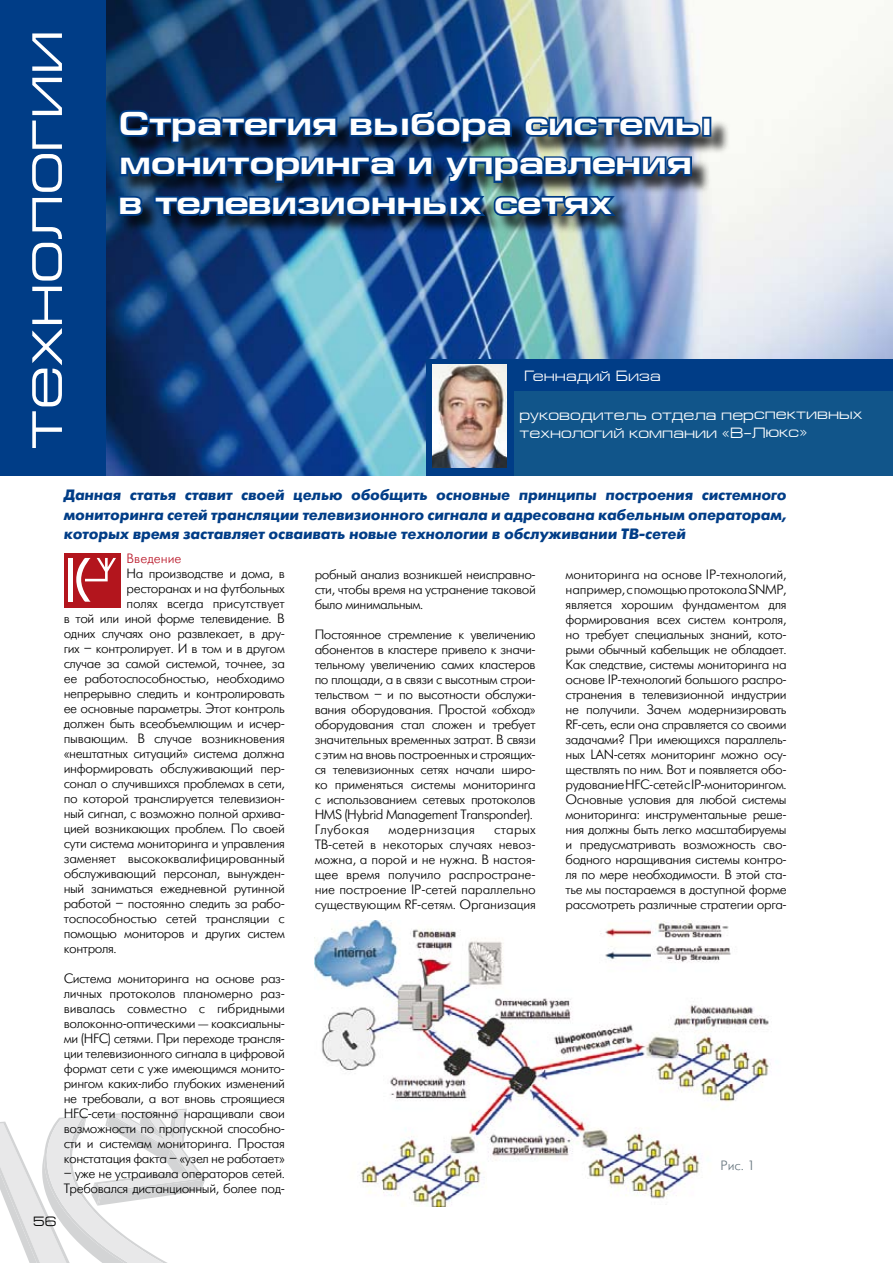
<style>
.page{position:relative;width:893px;height:1263px;background:#fff}
.page>*{position:absolute;margin:0;border:0;box-sizing:border-box;transform-origin:0 0}
.t1{font:60px "Europe Ext";color:#fff}
.t2{font:700 33px/39.6px "Europe Ext";color:#fff}
.t3{font:italic 700 15px/19.5px "Futuris C";color:#003d87;text-align:justify}
.t4{font:15px/18px "Europe Ext";color:#fff}
.t5{font:13.5px/15px "Futuris Light C";letter-spacing:-.03em;color:#000;text-align:justify}
.t6{font:13.5px "Futuris Light C";letter-spacing:-.01em;color:#000}
.t7{font:13.5px "Futuris Light C";letter-spacing:.02em;color:#000}
.t8{font:13.5px "Futuris Light C";color:#ba192a}
.t9{font:13.5px "Futuris Light C";color:#66757e}
.t10{font:13.5px "Europe Ext";color:#000}
</style>
<div class="page">
<svg style="left:0;top:1108px;width:205px;height:155px"></svg>
<img style="left:99px;top:0;width:794px;height:476px">
<div style="left:64px;top:553px;width:57px;height:55px;background:#b3151d"></div>
<div style="left:68px;top:558px;width:5px;height:44px;background:#fff"></div>
<svg style="left:76px;top:558px;width:40px;height:44px"></svg>
<div style="left:120px;top:112px;width:698px;height:190px;background:#000;opacity:.75"></div>
<svg style="left:117px;top:108px;width:222px;height:37px;background:#083266"></svg>
<svg style="left:348px;top:108px;width:166px;height:37px;background:#0d3b74"></svg>
<img style="left:522px;top:115px;width:191px;height:24px">
<svg style="left:118px;top:154px;width:279px;height:31px;background:#083469"></svg>
<svg style="left:406px;top:155px;width:29px;height:23px"></svg>
<img style="left:442px;top:153px;width:252px;height:32px">
<svg style="left:117px;top:194px;width:28px;height:24px"></svg>
<img style="left:152px;top:193px;width:467px;height:25px">
<div style="left:512px;top:359px;width:381px;height:93px;background:#003d87"></div>
<div style="left:511px;top:391px;width:382px;height:85px;background:#11558a"></div>
<div style="left:426px;top:359px;width:88px;height:117px;background:#003d87"></div>
<img style="left:433px;top:365px;width:73px;height:102px">
<img style="left:315px;top:920px;width:456px;height:287px">
<div style="left:0;top:0;width:106px;height:475px;background:#003d87"></div>
<h1 class="t1" style="left:9px;top:449px;width:421px;rotate:-90deg">технологии</h1>
<h2 class="t2" style="left:119px;top:104px;width:594px">Стратегия выбора системы мониторинга и управления в телевизионных сетях</h2>
<p class="t4" style="left:524px;top:367px;width:138px">Геннадий Биза</p>
<p class="t4" style="left:519px;top:405px;width:344px">руководитель отдела перспективных технологий компании «В–Люкс»</p>
<p class="t3" style="left:64px;top:486px;width:724px">Данная статья ставит своей целью обобщить основные принципы построения системного мониторинга сетей трансляции телевизионного сигнала и адресована кабельным операторам, которых время заставляет осваивать новые технологии в обслуживании ТВ-сетей</p>
<p class="t5" style="left:315px;top:567px;width:223px">робный анализ возникшей неисправно&shy;сти, чтобы время на устранение таковой было минимальным.</p>
<p class="t5" style="left:315px;top:627px;width:223px;text-align:left">Постоянное стремление к увеличению абонентов в кластере привело к значи&shy;тельному увеличению самих кластеров по площади, а в связи с высотным строи&shy;тельством – и по высотности обслужи&shy;вания оборудования. Простой «обход» оборудования стал сложен и требует значительных временных затрат. В связи с этим на вновь построенных и строящих&shy;ся телевизионных сетях начали широ&shy;ко применяться системы мониторинга с использованием сетевых протоколов HMS (Hybrid Management Transponder).<br>Глубокая</p>
<p class="t8" style="left:127px;top:552px;width:56px">Введение</p>
<p class="t5" style="left:127px;top:566px;width:160px">На производстве и дома, в</p>
<p class="t5" style="left:127px;top:581px;width:160px">ресторанах и на футбольных</p>
<p class="t5" style="left:127px;top:596px;width:160px">полях всегда присутствует</p>
<p class="t5" style="left:64px;top:611px;width:223px">в той или иной форме телевидение. В</p>
<p class="t5" style="left:64px;top:626px;width:223px">одних случаях оно развлекает, в дру-</p>
<p class="t5" style="left:64px;top:641px;width:223px">гих – контролирует. И в том и в другом</p>
<p class="t5" style="left:64px;top:656px;width:223px">случае за самой системой, точнее, за</p>
<p class="t5" style="left:64px;top:671px;width:223px">ее работоспособностью, необходимо</p>
<p class="t5" style="left:64px;top:686px;width:223px">непрерывно следить и контролировать</p>
<p class="t5" style="left:64px;top:701px;width:223px">ее основные параметры. Этот контроль</p>
<p class="t5" style="left:64px;top:716px;width:223px">должен быть всеобъемлющим и исчер-</p>
<p class="t5" style="left:64px;top:731px;width:223px">пывающим. В случае возникновения</p>
<p class="t5" style="left:64px;top:746px;width:223px">«нештатных ситуаций» система должна</p>
<p class="t5" style="left:64px;top:761px;width:223px">информировать обслуживающий пер-</p>
<p class="t5" style="left:64px;top:776px;width:223px">сонал о случившихся проблемах в сети,</p>
<p class="t5" style="left:64px;top:791px;width:223px">по которой транслируется телевизион-</p>
<p class="t5" style="left:64px;top:806px;width:223px">ный сигнал, с возможно полной архива-</p>
<p class="t5" style="left:64px;top:821px;width:223px">цией возникающих проблем. По своей</p>
<p class="t5" style="left:64px;top:836px;width:223px">сути система мониторинга и управления</p>
<p class="t6" style="left:64px;top:852px;width:222px">заменяет высококвалифицированный</p>
<p class="t5" style="left:64px;top:866px;width:223px">обслуживающий персонал, вынужден-</p>
<p class="t5" style="left:64px;top:881px;width:223px">ный заниматься ежедневной рутинной</p>
<p class="t5" style="left:64px;top:896px;width:223px">работой – постоянно следить за рабо-</p>
<p class="t5" style="left:64px;top:911px;width:222px">тоспособностью сетей трансляции с</p>
<p class="t5" style="left:64px;top:926px;width:223px">помощью мониторов и других систем</p>
<p class="t5" style="left:64px;top:941px;width:54px">контроля.</p>
<p class="t5" style="left:64px;top:971px;width:223px">Система мониторинга на основе раз&shy;личных протоколов планомерно раз&shy;вивалась совместно с гибридными волоконно-оптическими — коаксиальны&shy;ми (HFC) сетями. При переходе трансля&shy;ции телевизионного сигнала в цифровой формат сети с уже имеющимся монито&shy;рингом каких-либо глубоких изменений не требовали, а вот вновь строящиеся HFC-сети постоянно наращивали свои возможности по пропускной способно&shy;сти и системам мониторинга. Простая констатация факта – «узел не работает»</p>
<p class="t5" style="left:64px;top:1166px;width:223px">– уже не устраивала операторов сетей.<br>Требовался дистанционный, более под-</p>
<p class="t5" style="left:566px;top:567px;width:223px">мониторинга на основе IP-технологий, например, с помощью протокола SNMP, является хорошим фундаментом для формирования всех систем контроля, но требует специальных знаний, кото&shy;рыми обычный кабельщик не обладает.<br>Как следствие, системы мониторинга на основе IP-технологий большого распро&shy;странения в телевизионной индустрии не получили. Зачем модернизировать RF-сеть, если она справляется со своими задачами? При имеющихся параллель&shy;ных LAN-сетях мониторинг можно осу&shy;ществлять по ним. Вот и появляется обо&shy;рудование HFC-сетей с IP-мониторингом.<br>Основные условия для любой системы мониторинга: инструментальные реше&shy;ния должны быть легко масштабируемы и предусматривать возможность сво&shy;бодного наращивания системы контро&shy;ля по мере необходимости. В этой ста&shy;тье мы постараемся в доступной форме рассмотреть различные стратегии орга-</p>
<p class="t7" style="left:388px;top:823px;width:88px">модернизация</p>
<p class="t5" style="left:315px;top:822px;width:223px;text-indent:180px">старых ТВ-сетей в некоторых случаях невоз&shy;можна, а порой и не нужна. В настоя&shy;щее время получило распростране&shy;ние построение IP-сетей параллельно существующим RF-сетям. Организация</p>
<p class="t9" style="left:720px;top:1158px;width:36px">Рис. 1</p>
<p class="t10" style="left:33px;top:1214px;width:25px">56</p>
</div>
